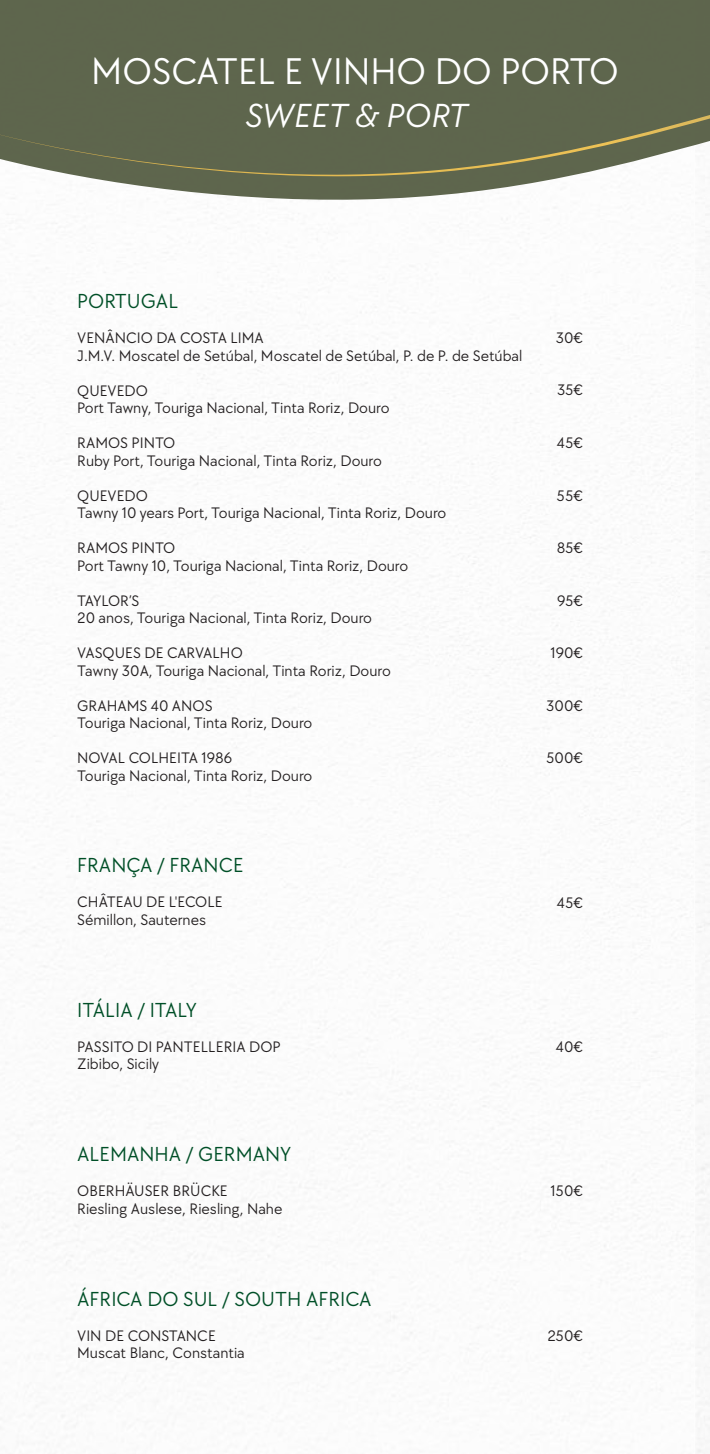
<style>
.page{position:relative;width:710px;height:1454px;background:#fff}
.page>*{position:absolute;margin:0;border:0;box-sizing:border-box;transform-origin:0 0}
.t1{font:38.5px "TT Chocolates";color:#fff}
.t2{font:italic 34.48px "TT Chocolates";color:#fff}
.t3{font:21px "TT Chocolates";color:#004f27}
.t4{font:15.75px/17.5px "TT Chocolates";color:#231f20}
</style>
<div class="page">
<svg style="left:0;top:0;width:709px;height:200px;fill:#5e664d"></svg>
<div style="left:0;top:52px;width:709px;height:124px;background:#5e664d"></div>
<h1 class="t1" style="left:91px;top:46px;width:528px">MOSCATEL E VINHO DO PORTO</h1>
<h2 class="t2" style="left:244px;top:93px;width:224px">SWEET &amp; PORT</h2>
<h3 class="t3" style="left:77px;top:287px;width:103px">PORTUGAL</h3>
<p class="t4" style="left:77px;top:328px;width:446px">VENÂNCIO DA COSTA LIMA<br>J.M.V. Moscatel de Setúbal, Moscatel de Setúbal, P. de P. de Setúbal</p>
<p class="t4" style="left:77px;top:381px;width:314px">QUEVEDO<br>Port Tawny, Touriga Nacional, Tinta Roriz, Douro</p>
<p class="t4" style="left:77px;top:433px;width:306px">RAMOS PINTO<br>Ruby Port, Touriga Nacional, Tinta Roriz, Douro</p>
<p class="t4" style="left:77px;top:486px;width:370px">QUEVEDO<br>Tawny 10 years Port, Touriga Nacional, Tinta Roriz, Douro</p>
<p class="t4" style="left:77px;top:538px;width:332px">RAMOS PINTO<br>Port Tawny 10, Touriga Nacional, Tinta Roriz, Douro</p>
<p class="t4" style="left:77px;top:591px;width:296px">TAYLOR’S<br>20 anos, Touriga Nacional, Tinta Roriz, Douro</p>
<p class="t4" style="left:77px;top:643px;width:315px">VASQUES DE CARVALHO<br>Tawny 30A, Touriga Nacional, Tinta Roriz, Douro</p>
<p class="t4" style="left:77px;top:696px;width:237px">GRAHAMS 40 ANOS<br>Touriga Nacional, Tinta Roriz, Douro</p>
<p class="t4" style="left:77px;top:748px;width:237px">NOVAL COLHEITA 1986<br>Touriga Nacional, Tinta Roriz, Douro</p>
<p class="t4" style="left:555px;top:328px;width:29px">30€</p>
<p class="t4" style="left:557px;top:381px;width:28px">35€</p>
<p class="t4" style="left:556px;top:433px;width:28px">45€</p>
<p class="t4" style="left:556px;top:486px;width:28px">55€</p>
<p class="t4" style="left:556px;top:538px;width:28px">85€</p>
<p class="t4" style="left:557px;top:591px;width:28px">95€</p>
<p class="t4" style="left:550px;top:643px;width:34px">190€</p>
<p class="t4" style="left:546px;top:696px;width:38px">300€</p>
<p class="t4" style="left:546px;top:748px;width:39px">500€</p>
<h3 class="t3" style="left:77px;top:851px;width:168px">FRANÇA / FRANCE</h3>
<p class="t4" style="left:77px;top:892px;width:147px">CHÂTEAU DE L'ECOLE<br>Sémillon, Sauternes</p>
<p class="t4" style="left:556px;top:893px;width:28px">45€</p>
<h3 class="t3" style="left:77px;top:996px;width:121px">ITÁLIA / ITALY</h3>
<p class="t4" style="left:77px;top:1037px;width:205px">PASSITO DI PANTELLERIA DOP<br>Zibibo, Sicily</p>
<p class="t4" style="left:555px;top:1037px;width:29px">40€</p>
<h3 class="t3" style="left:77px;top:1140px;width:215px">ALEMANHA / GERMANY</h3>
<p class="t4" style="left:77px;top:1181px;width:207px">OBERHÄUSER BRÜCKE<br>Riesling Auslese, Riesling, Nahe</p>
<p class="t4" style="left:550px;top:1181px;width:34px">150€</p>
<h3 class="t3" style="left:77px;top:1284px;width:296px">ÁFRICA DO SUL / SOUTH AFRICA</h3>
<p class="t4" style="left:77px;top:1326px;width:169px">VIN DE CONSTANCE<br>Muscat Blanc, Constantia</p>
<p class="t4" style="left:547px;top:1326px;width:37px">250€</p>
</div>
